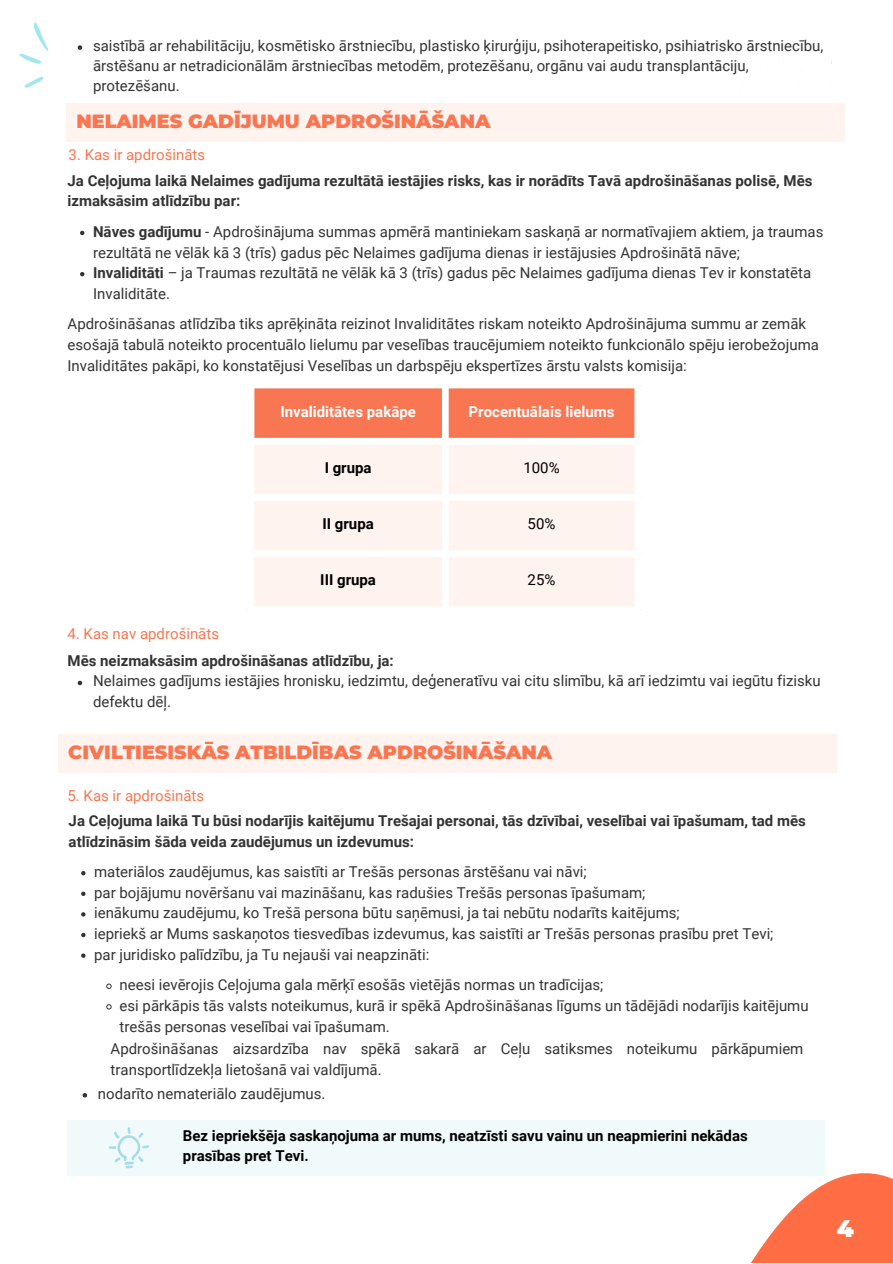
<style>
.page{position:relative;width:893px;height:1264px;background:#fff}
.page>*{position:absolute;margin:0;border:0;box-sizing:border-box;transform-origin:0 0}
.t1{font:900 24px "Montserrat";color:#fff}
.t2{font:900 19.2px "Montserrat";color:#f87651}
.t3{font:15px/20.5px "Roboto";color:#333}
.t4{font:700 15px/20.5px "Roboto";color:#333}
.t5{font:700 15px/20.2px "Roboto";color:#000}
.t6{font:15px "Roboto";color:#f87651}
.t7{font:700 15px "Roboto";color:#fff}
.t8{font:15px "Roboto";color:#000}
.s1{font-weight:700}
</style>
<div class="page">
<div style="left:254px;top:388px;width:380px;height:50px;background:#f87651"></div>
<div style="left:254px;top:445px;width:380px;height:161px;background:#fef3ee"></div>
<div style="left:442px;top:388px;width:6px;height:218px;background:#fff"></div>
<div style="left:247px;top:494px;width:394px;height:7px;background:#fff"></div>
<div style="left:247px;top:550px;width:394px;height:7px;background:#fff"></div>
<svg style="left:80px;top:231px;width:4px;height:4px"></svg>
<svg style="left:80px;top:272px;width:4px;height:4px"></svg>
<div style="left:66px;top:103px;width:778px;height:38px;background:#fef3ee"></div>
<svg style="left:78px;top:680px;width:4px;height:5px"></svg>
<svg style="left:81px;top:871px;width:4px;height:4px"></svg>
<svg style="left:81px;top:891px;width:4px;height:5px"></svg>
<svg style="left:81px;top:912px;width:4px;height:4px"></svg>
<svg style="left:81px;top:932px;width:4px;height:5px"></svg>
<svg style="left:81px;top:953px;width:4px;height:4px"></svg>
<svg style="left:106px;top:983px;width:6px;height:6px"></svg>
<svg style="left:106px;top:1004px;width:6px;height:5px"></svg>
<div style="left:58px;top:734px;width:778px;height:38px;background:#fef3ee"></div>
<svg style="left:19px;top:22px;width:29px;height:42px"></svg>
<svg style="left:24px;top:76px;width:20px;height:12px"></svg>
<svg style="left:730px;top:1173px;width:162px;height:89px"></svg>
<svg style="left:78px;top:45px;width:4px;height:5px"></svg>
<div style="left:68px;top:1119px;width:757px;height:56px;background:#f1fafa"></div>
<svg style="left:83px;top:1093px;width:4px;height:4px"></svg>
<svg style="left:109px;top:1127px;width:40px;height:41px"></svg>
<p class="t3" style="left:93px;top:36px;width:731px">saistībā ar rehabilitāciju, kosmētisko ārstniecību, plastisko ķirurģiju, psihoterapeitisko, psihiatrisko ārstniecību, ārstēšanu ar netradicionālām ārstniecības metodēm, protezēšanu, orgānu vai audu transplantāciju, protezēšanu.</p>
<p class="t2" style="left:76px;top:109px;width:415px">NELAIMES GADĪJUMU APDROŠINĀŠANA</p>
<p class="t6" style="left:69px;top:146px;width:138px">3. Kas ir apdrošināts</p>
<p class="t4" style="left:68px;top:170px;width:746px">Ja Ceļojuma laikā Nelaimes gadījuma rezultātā iestājies risks, kas ir norādīts Tavā apdrošināšanas polisē, Mēs izmaksāsim atlīdzību par:</p>
<p class="t3" style="left:93px;top:221px;width:731px"><span class="s1">Nāves gadījumu</span> - Apdrošinājuma summas apmērā mantiniekam saskaņā ar normatīvajiem aktiem, ja traumas rezultātā ne vēlāk kā 3 (trīs) gadus pēc Nelaimes gadījuma dienas ir iestājusies Apdrošinātā nāve;</p>
<p class="t3" style="left:93px;top:263px;width:719px"><span class="s1">Invaliditāti</span> – ja Traumas rezultātā ne vēlāk kā 3 (trīs) gadus pēc Nelaimes gadījuma dienas Tev ir konstatēta<br>Invaliditāte.</p>
<p class="t3" style="left:68px;top:314px;width:752px">Apdrošināšanas atlīdzība tiks aprēķināta reizinot Invaliditātes riskam noteikto Apdrošinājuma summu ar zemāk esošajā tabulā noteikto procentuālo lielumu par veselības traucējumiem noteikto funkcionālo spēju ierobežojuma<br>Invaliditātes pakāpi, ko konstatējusi Veselības un darbspēju ekspertīzes ārstu valsts komisija:</p>
<p class="t7" style="left:280px;top:402px;width:137px">Invaliditātes pakāpe</p>
<p class="t7" style="left:468px;top:402px;width:147px">Procentuālais lielums</p>
<p class="t5" style="left:324px;top:457px;width:48px">I grupa</p>
<p class="t8" style="left:523px;top:459px;width:38px">100%</p>
<p class="t5" style="left:322px;top:513px;width:53px">II grupa</p>
<p class="t8" style="left:527px;top:515px;width:29px">50%</p>
<p class="t6" style="left:68px;top:625px;width:153px">4. Kas nav apdrošināts</p>
<p class="t5" style="left:320px;top:570px;width:57px">III grupa</p>
<p class="t8" style="left:527px;top:571px;width:29px">25%</p>
<p class="t4" style="left:68px;top:650px;width:328px">Mēs neizmaksāsim apdrošināšanas atlīdzību, ja:</p>
<p class="t3" style="left:93px;top:671px;width:729px">Nelaimes gadījums iestājies hronisku, iedzimtu, deģeneratīvu vai citu slimību, kā arī iedzimtu vai iegūtu fizisku defektu dēļ.</p>
<p class="t2" style="left:68px;top:740px;width:485px">CIVILTIESISKĀS ATBILDĪBAS APDROŠINĀŠANA</p>
<p class="t6" style="left:68px;top:786px;width:138px">5. Kas ir apdrošināts</p>
<p class="t4" style="left:69px;top:810px;width:738px">Ja Ceļojuma laikā Tu būsi nodarījis kaitējumu Trešajai personai, tās dzīvībai, veselībai vai īpašumam, tad mēs atlīdzināsim šāda veida zaudējumus un izdevumus:</p>
<p class="t3" style="left:94px;top:861px;width:494px">materiālos zaudējumus, kas saistīti ar Trešās personas ārstēšanu vai nāvi;</p>
<p class="t3" style="left:94px;top:882px;width:552px">par bojājumu novēršanu vai mazināšanu, kas radušies Trešās personas īpašumam;</p>
<p class="t3" style="left:94px;top:903px;width:587px">ienākumu zaudējumu, ko Trešā persona būtu saņēmusi, ja tai nebūtu nodarīts kaitējums;</p>
<p class="t3" style="left:94px;top:923px;width:680px">iepriekš ar Mums saskaņotos tiesvedības izdevumus, kas saistīti ar Trešās personas prasību pret Tevi;</p>
<p class="t3" style="left:94px;top:944px;width:336px">par juridisko palīdzību, ja Tu nejauši vai neapzināti:</p>
<p class="t3" style="left:120px;top:974px;width:485px">neesi ievērojis Ceļojuma gala mērķī esošās vietējās normas un tradīcijas;</p>
<p class="t3" style="left:120px;top:995px;width:690px">esi pārkāpis tās valsts noteikumus, kurā ir spēkā Apdrošināšanas līgums un tādējādi nodarījis kaitējumu trešās personas veselībai vai īpašumam.</p>
<p class="t3" style="left:111px;top:1039px;width:694px">Apdrošināšanas aizsardzība nav spēkā sakarā ar Ceļu satiksmes noteikumu pārkāpumiem transportlīdzekļa lietošanā vai valdījumā.</p>
<p class="t3" style="left:98px;top:1083px;width:229px">nodarīto nemateriālo zaudējumus.</p>
<p class="t5" style="left:183px;top:1125px;width:566px">Bez iepriekšēja saskaņojuma ar mums, neatzīsti savu vainu un neapmierini nekādas prasības pret Tevi.</p>
<p class="t1" style="left:836px;top:1208px;width:16px">5</p>
<p class="t1" style="left:836px;top:1213px;width:19px">4</p>
</div>
